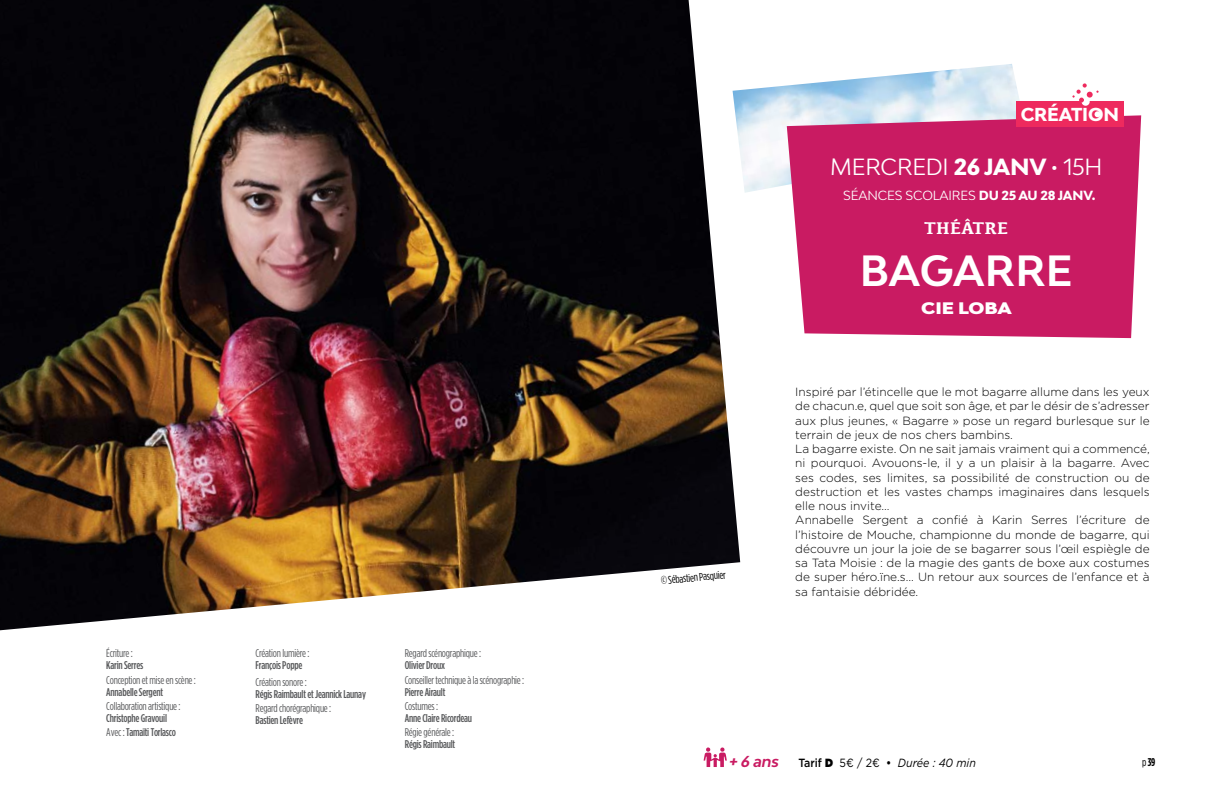
<style>
.page{position:relative;width:1205px;height:798px;background:#fff}
.page>*{position:absolute;margin:0;border:0;box-sizing:border-box;transform-origin:0 0}
.t1{font:700 41.25px "Bw Modelica";color:#fff}
.t2{font:800 22.12px "Bw Modelica";letter-spacing:-.015em;color:#fff}
.t3{font:22.12px "Bw Modelica";color:#fff}
.t4{font:800 17.75px "Bw Modelica";letter-spacing:-.01em;color:#fff}
.t5{font:700 17.5px "Kefa";color:#fff}
.t6{font:900 15.75px "Bw Modelica";letter-spacing:-.01em;color:#fff;scale:1.15 1}
.t7{font:italic 700 15px "Bw Modelica";color:#c91b62}
.t8{font:12.5px "Bw Modelica";letter-spacing:-.01em;color:#fff}
.t9{font:300 11.88px/14.2px "Gotham";color:#000}
.t10{font:italic 11.88px "Gotham";color:#000;scale:.9 1}
.t11{font:11.25px "Gotham Condensed";letter-spacing:-.02em;color:#58595b}
.t12{font:500 11.25px/14.4px "Gotham Condensed";letter-spacing:-.02em;color:#58595b}
.t13{font:11.25px "Gotham Condensed";color:#000}
.t14{font:700 11.25px "Gotham Condensed";color:#000}
.s1{font-weight:400}
.s2{font-weight:800}
.s3{font-weight:500;font-style:normal}
.s4{font-weight:900;font-style:normal}
.s5{font-style:normal}
</style>
<div class="page">
<img style="left:740px;top:64px;width:288px;height:129px">
<img style="left:0;top:0;width:740px;height:630px">
<svg style="left:703px;top:747px;width:24px;height:19px"></svg>
<svg style="left:787px;top:115px;width:354px;height:223px;background:#cc2a6d"></svg>
<div style="left:1016px;top:102px;width:107px;height:25px;background:#ee2a5e"></div>
<svg style="left:1081px;top:98px;width:8px;height:8px"></svg>
<svg style="left:1094px;top:111px;width:6px;height:6px"></svg>
<svg style="left:1072px;top:83px;width:26px;height:19px"></svg>
<p class="t11" style="left:106px;top:646px;width:28px">Écriture :</p>
<p class="t12" style="left:106px;top:657px;width:38px">Karin Serres</p>
<p class="t11" style="left:106px;top:673px;width:91px">Conception et mise en scène :</p>
<p class="t12" style="left:106px;top:684px;width:58px">Annabelle Sergent</p>
<p class="t11" style="left:106px;top:699px;width:76px">Collaboration artistique :</p>
<p class="t12" style="left:106px;top:710px;width:71px">Christophe Gravouil<br><span class="s1">Avec :</span> Tamaïti Torlasco</p>
<p class="t11" style="left:256px;top:646px;width:55px">Création lumière :</p>
<p class="t12" style="left:256px;top:657px;width:48px">François Poppe</p>
<p class="t11" style="left:256px;top:675px;width:53px">Création sonore :</p>
<p class="t12" style="left:256px;top:686px;width:112px">Régis Raimbault et Jeannick Launay</p>
<p class="t11" style="left:256px;top:701px;width:77px">Regard chorégraphique :</p>
<p class="t12" style="left:256px;top:712px;width:49px">Bastien Lefèvre</p>
<p class="t11" style="left:405px;top:646px;width:78px">Regard scénographique :</p>
<p class="t12" style="left:405px;top:657px;width:42px">Olivier Droux</p>
<p class="t11" style="left:405px;top:673px;width:121px">Conseiller technique à la scénographie :</p>
<p class="t12" style="left:405px;top:684px;width:42px">Pierre Airault</p>
<p class="t11" style="left:405px;top:699px;width:35px">Costumes :</p>
<p class="t12" style="left:405px;top:710px;width:69px">Anne Claire Ricordeau</p>
<p class="t11" style="left:405px;top:725px;width:51px">Régie générale :</p>
<p class="t12" style="left:405px;top:736px;width:52px">Régis Raimbault</p>
<h3 class="t4" style="left:1021px;top:103px;width:83px">CRÉATION</h3>
<h2 class="t3" style="left:830px;top:152px;width:16px">MERCREDI</h2>
<h2 class="t2" style="left:954px;top:152px;width:150px">26 JANV <span class="s1">• 15H</span></h2>
<p class="t8" style="left:843px;top:187px;width:254px">SÉANCES SCOLAIRES <span class="s2">DU 25 AU 28 JANV.</span></p>
<h3 class="t5" style="left:924px;top:216px;width:25px">Théâtre</h3>
<h1 class="t1" style="left:860px;top:243px;width:61px">BAGARRE</h1>
<p class="t13" style="left:660px;top:573px;width:66px;rotate:-5deg">© Sébastien Pasquier</p>
<h3 class="t6" style="left:921px;top:298px;width:80px">CIE LOBA</h3>
<p class="t9" style="left:795px;top:384px;width:356px">Inspiré par l’étincelle que le mot bagarre allume dans les yeux de chacun.e, quel que soit son âge, et par le désir de s’adresser aux plus jeunes, « Bagarre » pose un regard burlesque sur le terrain de jeux de nos chers bambins.<br>La bagarre existe. On ne sait jamais vraiment qui a commencé, ni pourquoi. Avouons-le, il y a un plaisir à la bagarre. Avec ses codes, ses limites, sa possibilité de construction ou de destruction et les vastes champs imaginaires dans lesquels elle nous invite…<br>Annabelle Sergent a confié à Karin Serres l’écriture de l’histoire de Mouche, championne du monde de bagarre, qui découvre un jour la joie de se bagarrer sous l’œil espiègle de sa Tata Moisie : de la magie des gants de boxe aux costumes de super héro.ïne.s… Un retour aux sources de l’enfance et à sa fantaisie débridée.</p>
<p class="t7" style="left:729px;top:751px;width:51px">+ 6 ans</p>
<p class="t10" style="left:798px;top:755px;width:199px"><span class="s3">Tarif</span> <span class="s4">D</span> <span class="s5">5€ / 2€</span> <span class="s3">•</span> Durée : 40 min</p>
<p class="t14" style="left:1142px;top:754px;width:15px"><span class="s1">p</span> 39</p>
</div>
